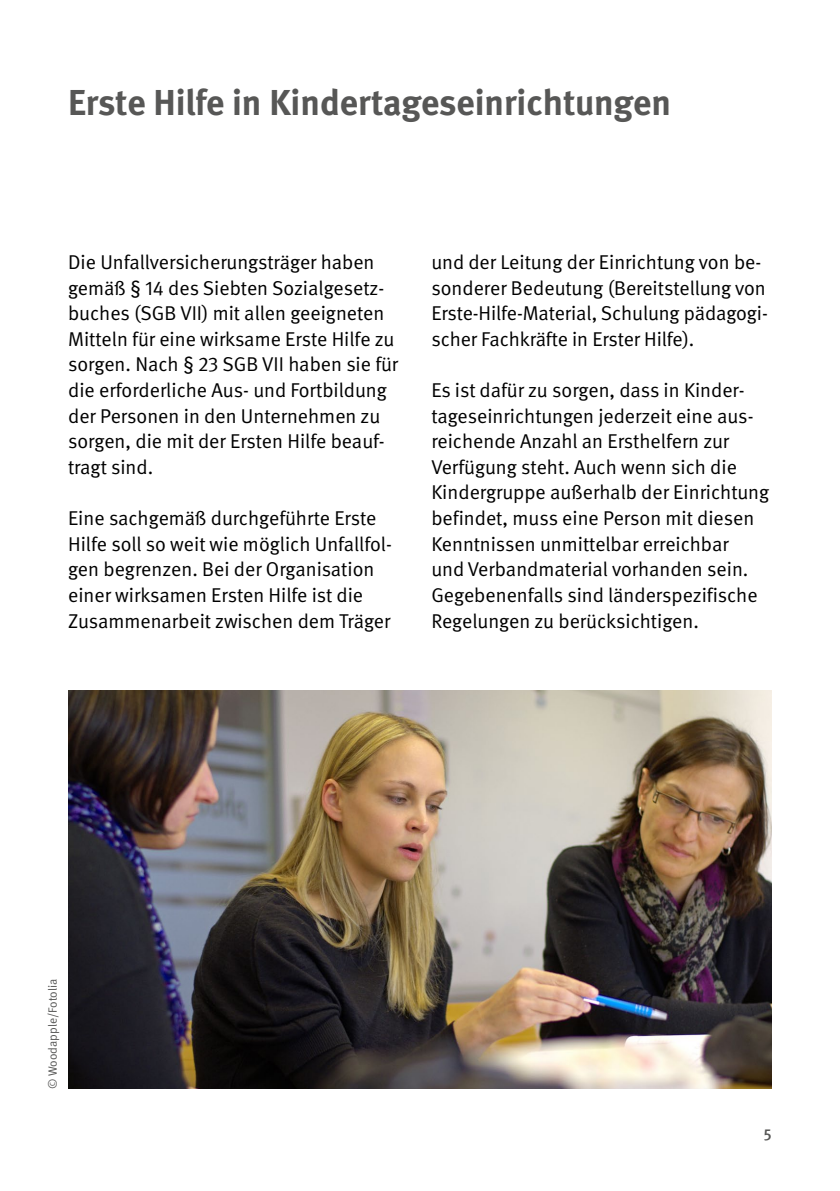
<style>
.page{position:relative;width:840px;height:1191px;background:#fff}
.page>*{position:absolute;margin:0;border:0;box-sizing:border-box;transform-origin:0 0}
.Überschriften_H1{font:700 36px "DGUV Meta";color:#575756}
.Fließtext_FT_Abstand_vor{font:20px/25.6px "DGUV Meta";color:#000}
.t1{font:500 16px "DGUV Meta";color:#575756}
.t2{font:12px "DGUV Meta";color:#575756}
</style>
<div class="page">
<img style="left:68px;top:690px;width:703px;height:399px">
<h1 class="Überschriften_H1" style="left:68px;top:81px;width:604px">Erste Hilfe in Kindertageseinrichtungen</h1>
<p class="Fließtext_FT_Abstand_vor" style="left:68px;top:250px;width:331px">Die Unfallversicherungsträger haben gemäß § 14 des Siebten Sozialgesetz&shy;buches (SGB VII) mit allen geeigneten Mitteln für eine wirksame Erste Hilfe zu sorgen. Nach § 23 SGB VII haben sie für die erforderliche Aus- und Fortbildung der Personen in den Unternehmen zu sorgen, die mit der Ersten Hilfe beauf&shy;tragt sind.</p>
<p class="Fließtext_FT_Abstand_vor" style="left:68px;top:506px;width:325px">Eine sachgemäß durchgeführte Erste Hilfe soll so weit wie möglich Unfallfol&shy;gen begrenzen. Bei der Organisation einer wirksamen Ersten Hilfe ist die Zusammenarbeit zwischen dem Träger</p>
<p class="Fließtext_FT_Abstand_vor" style="left:431px;top:250px;width:338px">und der Leitung der Einrichtung von be&shy;sonderer Bedeutung (Bereitstellung von Erste-Hilfe-Material, Schulung pädagogi&shy;scher Fachkräfte in Erster Hilfe).</p>
<p class="Fließtext_FT_Abstand_vor" style="left:431px;top:378px;width:339px">Es ist dafür zu sorgen, dass in Kinder&shy;tageseinrichtungen jederzeit eine aus&shy;reichende Anzahl an Ersthelfern zur Verfügung steht. Auch wenn sich die Kindergruppe außerhalb der Einrichtung befindet, muss eine Person mit diesen Kenntnissen unmittelbar erreichbar<br>und Verbandmaterial vorhanden sein.<br>Gegebenenfalls sind länderspezifische Regelungen zu berücksichtigen.</p>
<p class="t2" style="left:46px;top:1089px;width:111px;rotate:-90deg">© Woodapple/Fotolia</p>
<p class="t1" style="left:763px;top:1124px;width:9px">5</p>
</div>
